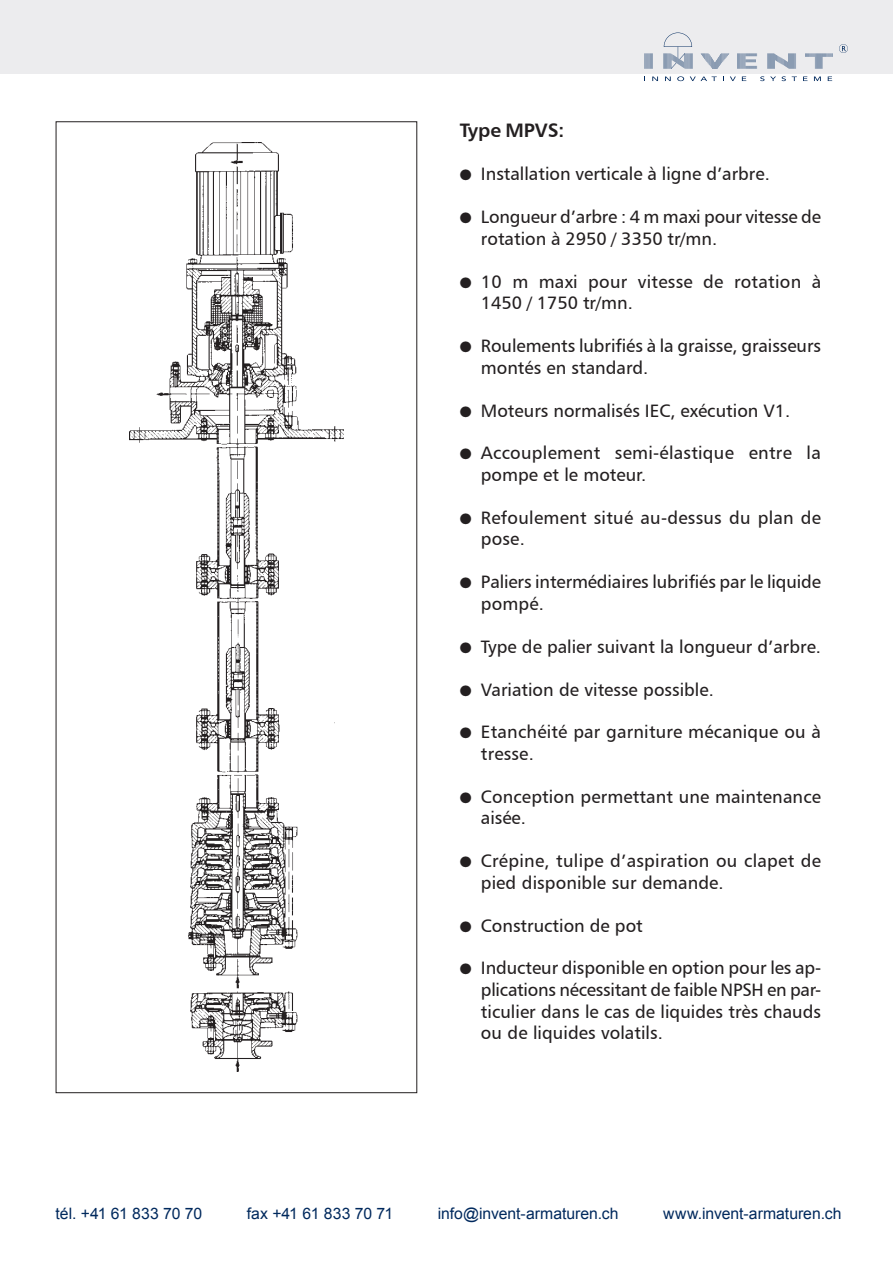
<style>
.page{position:relative;width:893px;height:1263px;background:#fff}
.page>*{position:absolute;margin:0;border:0;box-sizing:border-box;transform-origin:0 0}
.t1{font:19.5px "Humanist 777 BT Bold B";letter-spacing:-.005em;color:#231f20}
.t2{font:18px/21.6px "Humanist 777 BT Roman B";color:#231f20}
.t3{font:15.75px "Arial";color:#00295d}
.s1{font-family:"Arial"}
</style>
<div class="page">
<div style="left:0;top:0;width:893px;height:73px;background:#ececee"></div>
<svg style="left:839px;top:44px;width:9px;height:9px"></svg>
<svg style="left:645px;top:33px;width:187px;height:36px"></svg>
<svg style="left:652px;top:77px;width:6px;height:4px"></svg>
<svg style="left:665px;top:77px;width:6px;height:4px"></svg>
<svg style="left:677px;top:76px;width:7px;height:5px"></svg>
<svg style="left:690px;top:77px;width:27px;height:4px"></svg>
<svg style="left:730px;top:77px;width:6px;height:4px"></svg>
<svg style="left:742px;top:77px;width:4px;height:4px"></svg>
<svg style="left:760px;top:76px;width:4px;height:5px"></svg>
<svg style="left:770px;top:76px;width:16px;height:5px"></svg>
<svg style="left:803px;top:77px;width:4px;height:4px"></svg>
<svg style="left:814px;top:77px;width:7px;height:4px"></svg>
<svg style="left:828px;top:77px;width:4px;height:4px"></svg>
<hr style="left:56px;top:1119px;width:765px;height:1px;background:#231f20">
<hr style="left:56px;top:106px;width:540px;height:1px;background:#231f20">
<img style="left:129px;top:143px;width:215px;height:929px">
<p class="t1" style="left:460px;top:118px;width:106px">Type MPVS:</p>
<p class="t2" style="left:460px;top:163px;width:312px">● Installation verticale à ligne d’arbre.</p>
<p class="t2" style="left:481px;top:206px;width:342px;text-indent:-21px">● Longueur d’arbre : 4 m maxi pour vitesse de rotation à 2950 / 3350 tr/mn.</p>
<p class="t2" style="left:481px;top:270px;width:342px;text-indent:-21px">● 10 m maxi pour vitesse de rotation à<br>1450 / 1750 tr/mn.</p>
<p class="t2" style="left:481px;top:335px;width:342px;text-indent:-21px">● Roulements lubrifiés à la graisse, graisseurs montés en standard.</p>
<p class="t2" style="left:460px;top:399px;width:332px">● Moteurs normalisés IEC, exécution V1.</p>
<p class="t2" style="left:481px;top:442px;width:341px;text-indent:-21px">● Accouplement semi-élastique entre la pompe et le moteur.</p>
<p class="t2" style="left:481px;top:506px;width:342px;text-indent:-21px">● Refoulement situé au-dessus du plan de pose.</p>
<p class="t2" style="left:481px;top:571px;width:342px;text-indent:-21px">● Paliers intermédiaires lubrifiés par le liquide pompé.</p>
<p class="t2" style="left:460px;top:635px;width:363px">● Type de palier suivant la longueur d’arbre.</p>
<p class="t2" style="left:460px;top:678px;width:256px">● Variation de vitesse possible<span class="s1">.</span></p>
<p class="t2" style="left:481px;top:721px;width:342px;text-indent:-21px">● Etanchéité par garniture mécanique ou à tresse.</p>
<p class="t2" style="left:481px;top:785px;width:342px;text-indent:-21px">● Conception permettant une maintenance aisée.</p>
<p class="t2" style="left:481px;top:850px;width:342px;text-indent:-21px">● Crépine, tulipe d’aspiration ou clapet de pied disponible sur demande.</p>
<p class="t2" style="left:460px;top:914px;width:185px">● Construction de pot</p>
<p class="t2" style="left:481px;top:957px;width:342px;text-align:justify;text-indent:-21px">● Inducteur disponible en option pour les ap&shy;plications nécessitant de faible NPSH en par&shy;ticulier dans le cas de liquides très chauds ou de liquides volatils.</p>
<p class="t3" style="left:56px;top:1203px;width:148px">tél. +41 61 833 70 70</p>
<p class="t3" style="left:247px;top:1203px;width:148px">fax +41 61 833 70 71</p>
<p class="t3" style="left:438px;top:1203px;width:182px">info@invent-armaturen.ch</p>
<p class="t3" style="left:663px;top:1203px;width:180px">www.invent-armaturen.ch</p>
</div>
